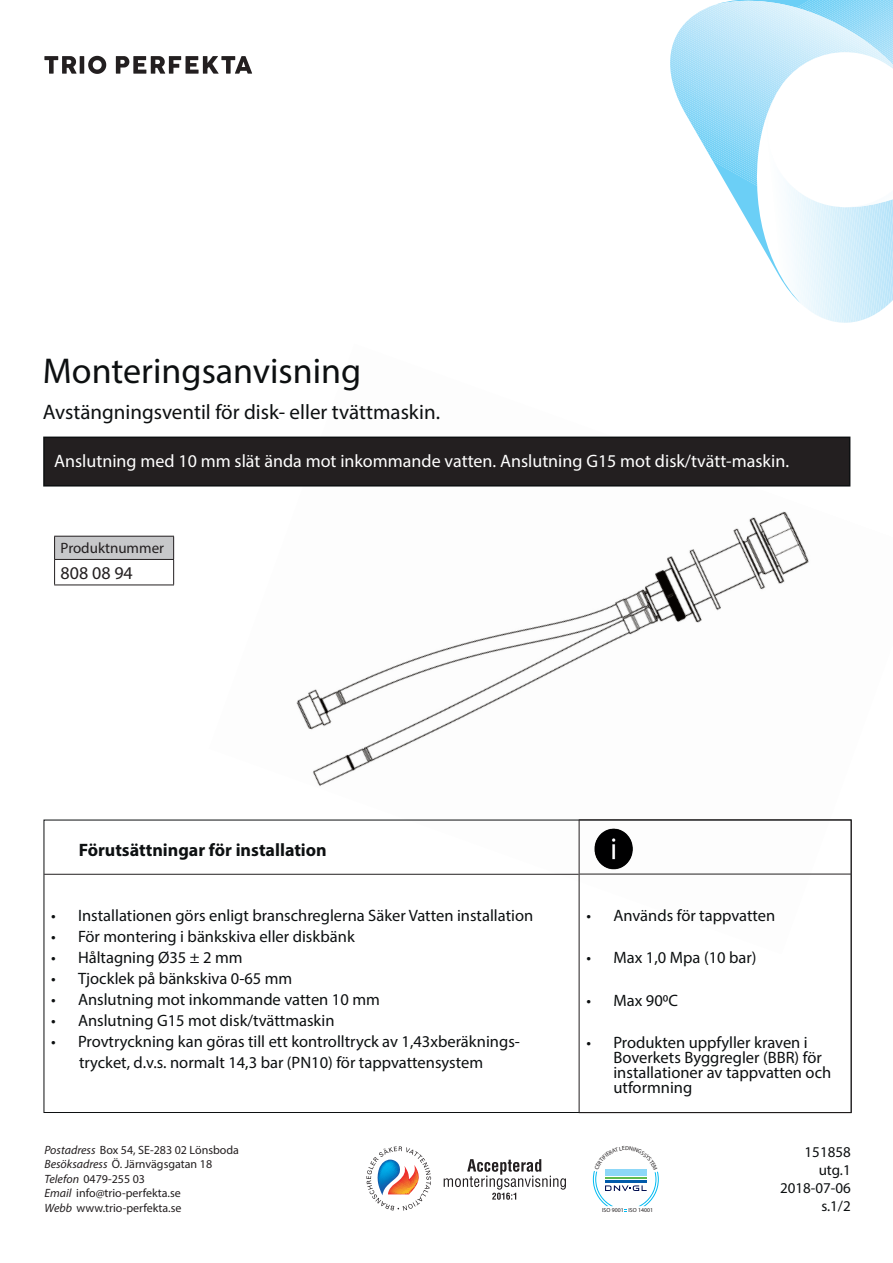
<style>
.page{position:relative;width:893px;height:1263px;background:#fff}
.page>*{position:absolute;margin:0;border:0;box-sizing:border-box;transform-origin:0 0}
.t1{font:36px "Myriad Pro";color:#0d1011}
.t2{font:21px "Myriad Pro";color:#0d1011}
.t3{font:18px "Myriad Pro";color:#fff}
.t4{font:700 18px "Myriad Pro";color:#0d1011}
.t5{font:18px "Myriad Pro";color:#231f20}
.t6{font:16.5px/15px "Myriad Pro";color:#0d1011;text-align:center}
.t7{font:15px/18px "Myriad Pro";color:#0d1011;text-align:right}
.t8{font:15px "Myriad Pro";color:#231f20}
.t9{font:12px/14.4px "Myriad Pro";color:#231f20}
.t10{font:5.85px "Helvetica Neue";color:#231f20}
.s1{font-style:italic}
</style>
<div class="page">
<img style="left:209px;top:436px;width:642px;height:518px">
<div style="left:55px;top:536px;width:119px;height:23px;background:#c7c8ca"></div>
<hr style="left:54px;top:584px;width:120px;height:1px;background:#231f20">
<hr style="left:54px;top:536px;width:120px;height:1px;background:#231f20">
<svg style="left:54px;top:536px;width:1px;height:48px"></svg>
<svg style="left:173px;top:536px;width:1px;height:48px"></svg>
<hr style="left:54px;top:559px;width:120px;height:1px;background:#231f20">
<div style="left:44px;top:437px;width:806px;height:49px;background:#231f20"></div>
<div style="left:43px;top:437px;width:807px;height:49px;border:2px solid #0d1011"></div>
<img style="left:583px;top:815px;width:61px;height:65px">
<svg style="left:44px;top:56px;width:62px;height:18px"></svg>
<svg style="left:116px;top:56px;width:136px;height:18px"></svg>
<svg style="left:731px;top:0;width:162px;height:323px"></svg>
<svg style="left:670px;top:64px;width:223px;height:241px"></svg>
<svg style="left:366px;top:1146px;width:65px;height:65px"></svg>
<svg style="left:444px;top:1159px;width:122px;height:41px"></svg>
<hr style="left:44px;top:874px;width:535px;height:1px;background:#231f20">
<hr style="left:579px;top:1112px;width:273px;height:1px;background:#231f20">
<hr style="left:579px;top:874px;width:1px;height:238px;background:#231f20">
<hr style="left:851px;top:874px;width:1px;height:238px;background:#231f20">
<hr style="left:579px;top:819px;width:273px;height:1px;background:#231f20">
<hr style="left:579px;top:820px;width:1px;height:54px;background:#231f20">
<hr style="left:851px;top:820px;width:1px;height:54px;background:#231f20">
<hr style="left:579px;top:874px;width:273px;height:1px;background:#231f20">
<svg style="left:593px;top:1169px;width:66px;height:43px"></svg>
<h1 class="t1" style="left:43px;top:349px;width:320px">Monteringsanvisning</h1>
<p class="t2" style="left:43px;top:399px;width:399px">Avstängningsventil för disk- eller tvättmaskin.</p>
<p class="t3" style="left:54px;top:450px;width:736px">Anslutning med 10 mm slät ända mot inkommande vatten. Anslutning G15 mot disk/tvätt-maskin.</p>
<p class="t8" style="left:61px;top:539px;width:105px">Produktnummer</p>
<p class="t5" style="left:61px;top:562px;width:74px">808 08 94</p>
<p class="t4" style="left:79px;top:838px;width:250px">Förutsättningar för installation</p>
<p class="t6" style="left:51px;top:907px;width:484px">• Installationen görs enligt branschreglerna Säker Vatten installation</p>
<p class="t6" style="left:51px;top:928px;width:305px">• För montering i bänkskiva eller diskbänk</p>
<p class="t6" style="left:51px;top:949px;width:193px">• Håltagning Ø35 ± 2 mm</p>
<p class="t6" style="left:51px;top:970px;width:243px">• Tjocklek på bänkskiva 0-65 mm</p>
<p class="t6" style="left:51px;top:991px;width:330px">• Anslutning mot inkommande vatten 10 mm</p>
<p class="t6" style="left:51px;top:1012px;width:285px">• Anslutning G15 mot disk/tvättmaskin</p>
<p class="t6" style="left:51px;top:1030px;width:470px;line-height:21px">• Provtryckning kan göras till ett kontrolltryck av 1,43xberäknings&shy;trycket, d.v.s. normalt 14,3 bar (PN10) för tappvattensystem</p>
<p class="t9" style="left:44px;top:1142px;width:196px"><span class="s1">Postadress</span> Box 54, SE-283 02 Lönsboda<br><span class="s1">Besöksadress</span> Ö. Järnvägsgatan 18<br><span class="s1">Telefon</span> 0479-255 03<br><span class="s1">Email</span> info@trio-perfekta.se<br><span class="s1">Webb</span> www.trio-perfekta.se</p>
<p class="t6" style="left:586px;top:907px;width:190px">• Används för tappvatten</p>
<p class="t6" style="left:586px;top:949px;width:172px">• Max 1,0 Mpa (10 bar)</p>
<p class="t6" style="left:586px;top:993px;width:93px">• Max 900C</p>
<p class="t6" style="left:613px;top:1035px;width:219px;text-align:left;text-indent:-27px">• Produkten uppfyller kraven i<br>Boverkets Byggregler (BBR) för installationer av tappvatten och utformning</p>
<p class="t10" style="left:602px;top:1207px;width:52px">ISO 9001 ISO 14001</p>
<p class="t7" style="left:780px;top:1142px;width:72px">151858 utg.1<br>2018-07-06 s.1/2</p>
</div>
